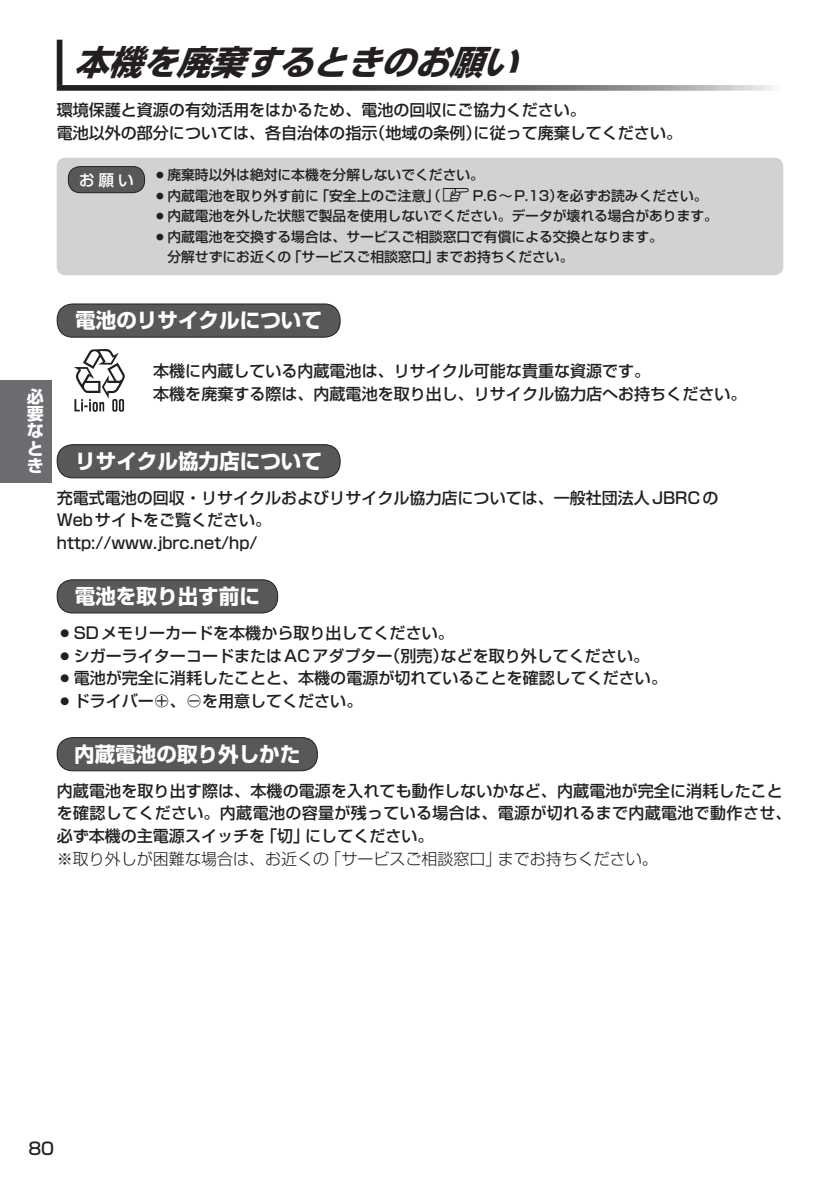
<style>
.page{position:relative;width:840px;height:1191px;background:#fff}
.page>*{position:absolute;margin:0;border:0;box-sizing:border-box;transform-origin:0 0}
.t1{font:italic 34px "Shin Go Pro Bold 90 msp RKSJ H";color:#231f20}
.t2{font:20.6px "Shin Go Pro Bold 90 msp RKSJ H";color:#fff}
.t3{font:17px/17px "Shin Go Pro Bold 90 msp RKSJ H";color:#fff;text-align:justify}
.t4{font:17px "Shin Go Pro Medium 90 msp RKSJ H";color:#231f20}
.t5{font:16px/22.6px "Shin Go Pro Medium 90 msp RKSJ H";color:#231f20}
.t6{font:16px "Shin Go Pro Light 90 msp RKSJ H";color:#231f20}
.t7{font:15.6px "Shin Go Pro Medium 90 msp RKSJ H";color:#fff}
.t8{font:13.8px/20.6px "Shin Go Pro Medium 90 msp RKSJ H";color:#231f20}
.s1{font-family:"MC1";font-size:13.4px}
</style>
<div class="page">
<div style="left:0;top:380px;width:51px;height:102px;background:#6c6d70"></div>
<div style="left:57px;top:40px;width:5px;height:45px;background:#231f20"></div>
<svg style="left:57px;top:85px;width:718px;height:6px;background:#616162"></svg>
<div style="left:57px;top:158px;width:725px;height:117px;background:#d1d2d4;border-radius:9px"></div>
<div style="left:68px;top:167px;width:76px;height:26px;background:#57585a;border-radius:12px"></div>
<div style="left:68px;top:166px;width:77px;height:27px;border:1px solid #231f20;border-radius:12px"></div>
<div style="left:57px;top:737px;width:260px;height:33px;background:#57585a;border-radius:16px"></div>
<div style="left:57px;top:737px;width:260px;height:34px;border:1px solid #231f20;border-radius:16px"></div>
<svg style="left:74px;top:349px;width:51px;height:63px"></svg>
<svg style="left:112px;top:399px;width:5px;height:12px"></svg>
<div style="left:57px;top:304px;width:283px;height:33px;background:#57585a;border-radius:16px"></div>
<div style="left:57px;top:303px;width:283px;height:34px;border:1px solid #231f20;border-radius:16px"></div>
<div style="left:57px;top:444px;width:283px;height:34px;background:#57585a;border-radius:16px"></div>
<div style="left:57px;top:444px;width:283px;height:34px;border:1px solid #231f20;border-radius:16px"></div>
<div style="left:57px;top:580px;width:220px;height:33px;background:#57585a;border-radius:16px"></div>
<div style="left:57px;top:579px;width:221px;height:34px;border:1px solid #231f20;border-radius:16px"></div>
<h1 class="t1" style="left:74px;top:50px;width:456px">本機を廃棄するときのお願い</h1>
<p class="t5" style="left:57px;top:101px;width:626px">環境保護と資源の有効活用をはかるため、電池の回収にご協力ください。<br>電池以外の部分については、各自治体の指示（地域の条例）に従って廃棄してください。</p>
<p class="t7" style="left:79px;top:174px;width:56px">お 願 い</p>
<p class="t8" style="left:153px;top:166px;width:332px">○廃棄時以外は絶対に本機を分解しないでください。</p>
<p class="t8" style="left:153px;top:187px;width:555px">○内蔵電池を取り外す前に「安全上のご注意」（<span class="s1">z</span>P.6～P.13）を必ずお読みください。</p>
<p class="t8" style="left:153px;top:207px;width:566px">○内蔵電池を外した状態で製品を使用しないでください。データが壊れる場合があります。</p>
<p class="t8" style="left:167px;top:228px;width:496px;text-indent:-14px">○内蔵電池を交換する場合は、サービスご相談窓口で有償による交換となります。分解せずにお近くの「サービスご相談窓口」までお持ちください。</p>
<p class="t3" style="left:27px;top:391px;width:18px">必要なとき</p>
<p class="t2" style="left:75px;top:313px;width:248px">電池のリサイクルについて</p>
<p class="t5" style="left:153px;top:362px;width:594px">本機に内蔵している内蔵電池は、リサイクル可能な貴重な資源です。<br>本機を廃棄する際は、内蔵電池を取り出し、リサイクル協力店へお持ちください。</p>
<p class="t2" style="left:75px;top:453px;width:248px">リサイクル協力店について</p>
<p class="t5" style="left:57px;top:488px;width:662px">充電式電池の回収・リサイクルおよびリサイクル協力店については、一般社団法人JBRCの<br>Webサイトをご覧ください。<br>http://www.jbrc.net/hp/</p>
<p class="t2" style="left:75px;top:588px;width:186px">電池を取り出す前に</p>
<p class="t5" style="left:57px;top:623px;width:398px">○SDメモリーカードを本機から取り出してください。</p>
<p class="t5" style="left:57px;top:646px;width:593px">○シガーライターコードまたはACアダプター（別売）などを取り外してください。</p>
<p class="t5" style="left:57px;top:669px;width:611px">○電池が完全に消耗したことと、本機の電源が切れていることを確認してください。</p>
<p class="t5" style="left:57px;top:691px;width:307px">○ドライバー⊕、⊖を用意してください。</p>
<p class="t2" style="left:74px;top:746px;width:228px">内蔵電池の取り外しかた</p>
<p class="t5" style="left:57px;top:781px;width:735px">内蔵電池を取り出す際は、本機の電源を入れても動作しないかなど、内蔵電池が完全に消耗したことを確認してください。内蔵電池の容量が残っている場合は、電源が切れるまで内蔵電池で動作させ、必ず本機の主電源スイッチを「切」にしてください。</p>
<p class="t6" style="left:57px;top:852px;width:602px">※取り外しが困難な場合は、お近くの「サービスご相談窓口」までお持ちください。</p>
<p class="t4" style="left:28px;top:1142px;width:27px">80</p>
</div>
